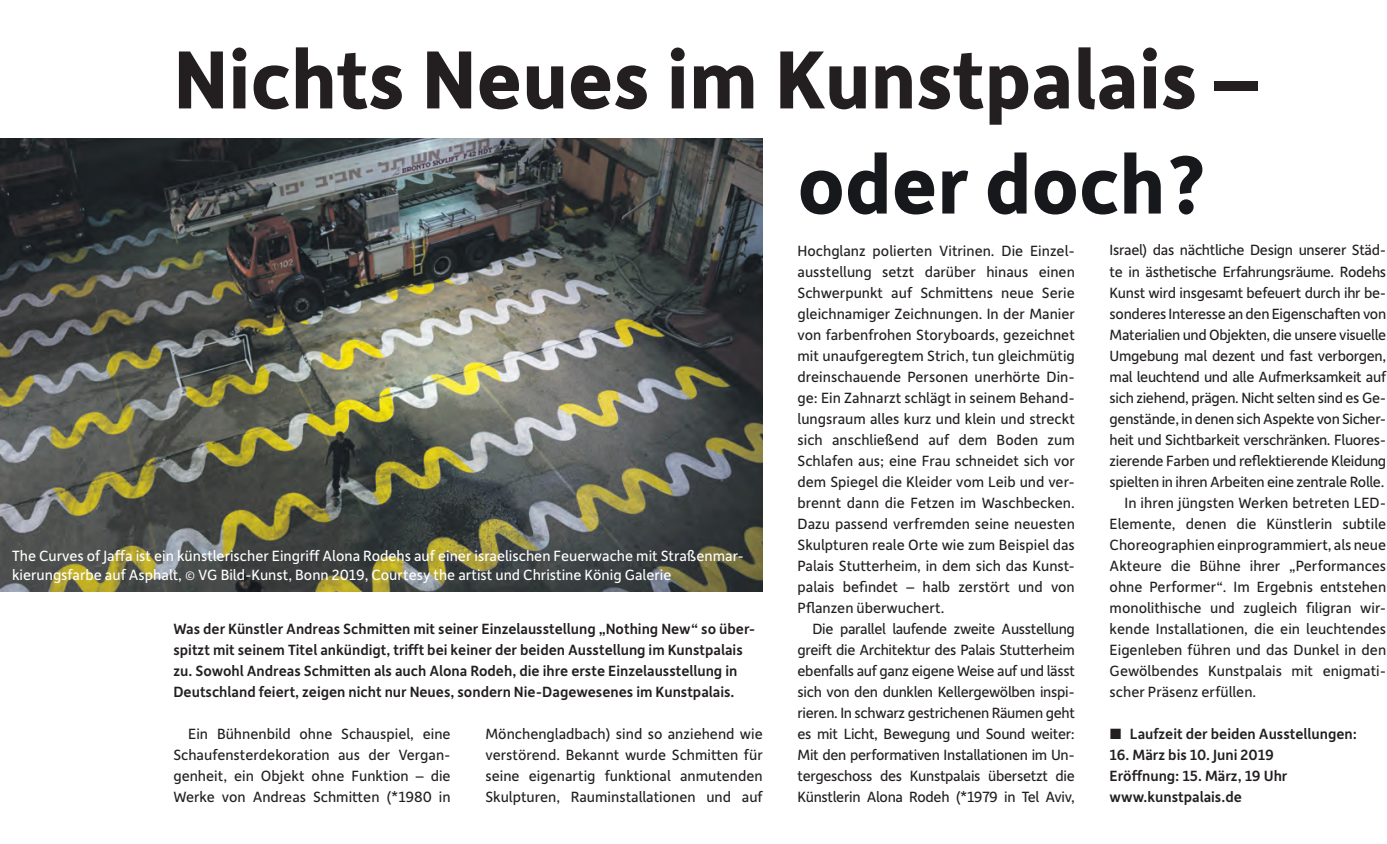
<style>
.page{position:relative;width:1387px;height:844px;background:#fff}
.page>*{position:absolute;margin:0;border:0;box-sizing:border-box;transform-origin:0 0}
.t1{font:700 87.5px "Depot New";color:#231f20}
.t2{font:700 87.5px "Depot New";color:#16181b}
.t3{font:15.75px/21px "Depot New";letter-spacing:-.02em;color:#231f20;text-align:justify}
.t4{font:500 15.75px/21px "Depot New";color:#231f20}
.t5{font:15.75px "Depot New";color:#231f20}
.t6{font:15.75px/18.9px "Depot New";color:#fff}
</style>
<div class="page">
<img style="left:0;top:138px;width:763px;height:453px">
<h1 class="t1" style="left:173px;top:22px;width:1086px">Nichts Neues im Kunstpalais –</h1>
<p class="t6" style="left:12px;top:545px;width:733px">The Curves of Jaffa ist ein künstlerischer Eingriff Alona Rodehs auf einer israelischen Feuerwache mit Straßenmar&shy;kierungsfarbe auf Asphalt, © VG Bild-Kunst, Bonn 2019, Courtesy the artist und Christine König Galerie</p>
<p class="t4" style="left:173px;top:617px;width:583px">Was der Künstler Andreas Schmitten mit seiner Einzelausstellung „Nothing New“ so über&shy;spitzt mit seinem Titel ankündigt, trifft bei keiner der beiden Ausstellung im Kunstpalais zu. Sowohl Andreas Schmitten als auch Alona Rodeh, die ihre erste Einzelausstellung in Deutschland feiert, zeigen nicht nur Neues, sondern Nie-Dagewesenes im Kunstpalais.</p>
<p class="t3" style="left:173px;top:722px;width:279px;text-indent:15px">Ein Bühnenbild ohne Schauspiel, eine Schaufensterdekoration aus der Vergan&shy;genheit, ein Objekt ohne Funktion – die Werke von Andreas Schmitten (*1980 in</p>
<p class="t3" style="left:485px;top:722px;width:279px">Mönchengladbach) sind so anziehend wie verstörend. Bekannt wurde Schmitten für seine eigenartig funktional anmutenden Skulpturen, Rauminstallationen und auf</p>
<h1 class="t2" style="left:797px;top:127px;width:410px">oder doch?</h1>
<p class="t3" style="left:797px;top:239px;width:279px">Hochglanz polierten Vitrinen. Die Einzel&shy;ausstellung setzt darüber hinaus einen Schwerpunkt auf Schmittens neue Serie gleichnamiger Zeichnungen. In der Manier von farbenfrohen Storyboards, gezeichnet mit unaufgeregtem Strich, tun gleichmütig dreinschauende Personen unerhörte Din&shy;ge: Ein Zahnarzt schlägt in seinem Behand&shy;lungsraum alles kurz und klein und streckt sich anschließend auf dem Boden zum Schlafen aus; eine Frau schneidet sich vor dem Spiegel die Kleider vom Leib und ver&shy;brennt dann die Fetzen im Waschbecken.<br>Dazu passend verfremden seine neuesten Skulpturen reale Orte wie zum Beispiel das Palais Stutterheim, in dem sich das Kunst&shy;palais befindet – halb zerstört und von Pflanzen überwuchert.</p>
<p class="t3" style="left:797px;top:617px;width:279px;text-indent:15px">Die parallel laufende zweite Ausstellung greift die Architektur des Palais Stutterheim ebenfalls auf ganz eigene Weise auf und lässt sich von den dunklen Kellergewölben inspi&shy;rieren. In schwarz gestrichenen Räumen geht es mit Licht, Bewegung und Sound weiter:<br>Mit den performativen Installationen im Un&shy;tergeschoss des Kunstpalais übersetzt die Künstlerin Alona Rodeh (*1979 in Tel Aviv,</p>
<p class="t3" style="left:1109px;top:239px;width:278px">Israel) das nächtliche Design unserer Städ-</p>
<p class="t3" style="left:1109px;top:260px;width:278px">te in ästhetische Erfahrungsräume. Rodehs</p>
<p class="t3" style="left:1109px;top:281px;width:278px">Kunst wird insgesamt befeuert durch ihr be-</p>
<p class="t3" style="left:1109px;top:302px;width:278px">sonderes Interesse an den Eigenschaften von</p>
<p class="t3" style="left:1109px;top:323px;width:278px">Materialien und Objekten, die unsere visuelle</p>
<p class="t3" style="left:1109px;top:344px;width:278px">Umgebung mal dezent und fast verborgen,</p>
<p class="t3" style="left:1109px;top:365px;width:278px">mal leuchtend und alle Aufmerksamkeit auf</p>
<p class="t3" style="left:1109px;top:386px;width:278px">sich ziehend, prägen. Nicht selten sind es Ge-</p>
<p class="t3" style="left:1109px;top:407px;width:278px">genstände, in denen sich Aspekte von Sicher-</p>
<p class="t3" style="left:1109px;top:428px;width:278px">heit und Sichtbarkeit verschränken. Fluores-</p>
<p class="t3" style="left:1109px;top:449px;width:278px">zierende Farben und reflektierende Kleidung</p>
<p class="t3" style="left:1109px;top:470px;width:276px">spielten in ihren Arbeiten eine zentrale Rolle.</p>
<p class="t5" style="left:1124px;top:492px;width:263px">In ihren jüngsten Werken betreten LED-</p>
<p class="t5" style="left:1109px;top:513px;width:278px">Elemente, denen die Künstlerin subtile</p>
<p class="t5" style="left:1109px;top:534px;width:278px">Choreographien einprogrammiert, als neue</p>
<p class="t5" style="left:1109px;top:555px;width:278px">Akteure die Bühne ihrer „Performances</p>
<p class="t5" style="left:1109px;top:576px;width:278px">ohne Performer“. Im Ergebnis entstehen</p>
<p class="t5" style="left:1109px;top:597px;width:278px">monolithische und zugleich filigran wir-</p>
<p class="t5" style="left:1109px;top:618px;width:278px">kende Installationen, die ein leuchtendes</p>
<p class="t5" style="left:1109px;top:639px;width:278px">Eigenleben führen und das Dunkel in den</p>
<p class="t5" style="left:1109px;top:660px;width:278px">Gewölbendes Kunstpalais mit enigmati-</p>
<p class="t5" style="left:1109px;top:681px;width:148px">scher Präsenz erfüllen.</p>
<p class="t4" style="left:1109px;top:722px;width:249px">■ Laufzeit der beiden Ausstellungen:</p>
<p class="t4" style="left:1109px;top:743px;width:179px">16. März bis 10. Juni 2019<br>Eröffnung: 15. März, 19 Uhr www.kunstpalais.de</p>
</div>
